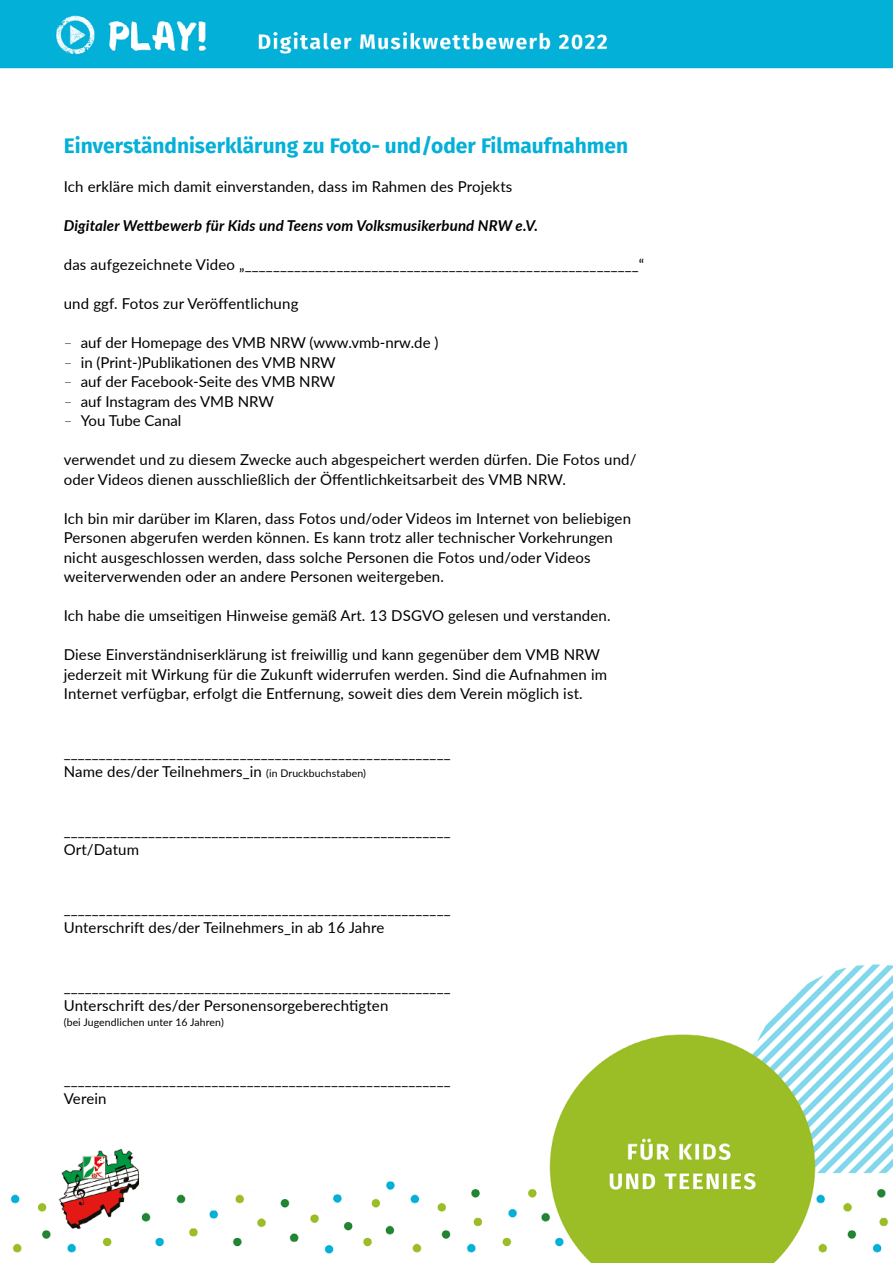
<style>
.page{position:relative;width:893px;height:1263px;background:#fff}
.page>*{position:absolute;margin:0;border:0;box-sizing:border-box;transform-origin:0 0}
.t1{font:700 21px "Fira Sans";color:#03b0d7}
.t2{font:15px/19.5px "Lato";letter-spacing:.01em;color:#000}
.t3{font:italic 700 15px "Lato";letter-spacing:.01em;color:#000}
.t4{font:10.5px "Lato";letter-spacing:.01em;color:#000}
.s1{font-weight:300}
.s2{font-size:10.5px}
</style>
<div class="page">
<img style="left:0;top:0;width:893px;height:1263px">
<h1 class="t1" style="left:64px;top:128px;width:566px">Einverständniserklärung zu Foto- und/oder Filmaufnahmen</h1>
<p class="t2" style="left:64px;top:176px;width:450px">Ich erkläre mich damit einverstanden, dass im Rahmen des Projekts</p>
<p class="t3" style="left:64px;top:215px;width:476px">Digitaler Wettbewerb für Kids und Teens vom Volksmusikerbund NRW e.V.</p>
<p class="t2" style="left:64px;top:254px;width:582px">das aufgezeichnete Video „________________________________________________________“</p>
<p class="t2" style="left:64px;top:293px;width:236px">und ggf. Fotos zur Veröffentlichung</p>
<p class="t2" style="left:64px;top:332px;width:376px"><span class="s1">–</span> auf der Homepage des VMB NRW (www.vmb-nrw.de )</p>
<p class="t2" style="left:64px;top:352px;width:273px"><span class="s1">–</span> in (Print-)Publikationen des VMB NRW</p>
<p class="t2" style="left:64px;top:371px;width:273px"><span class="s1">–</span> auf der Facebook-Seite des VMB NRW</p>
<p class="t2" style="left:64px;top:391px;width:212px"><span class="s1">–</span> auf Instagram des VMB NRW</p>
<p class="t2" style="left:64px;top:410px;width:119px"><span class="s1">–</span> You Tube Canal</p>
<p class="t2" style="left:64px;top:449px;width:574px">verwendet und zu diesem Zwecke auch abgespeichert werden dürfen. Die Fotos und/ oder Videos dienen ausschließlich der Öffentlichkeitsarbeit des VMB NRW.</p>
<p class="t2" style="left:64px;top:508px;width:569px">Ich bin mir darüber im Klaren, dass Fotos und/oder Videos im Internet von beliebigen Personen abgerufen werden können. Es kann trotz aller technischer Vorkehrungen nicht ausgeschlossen werden, dass solche Personen die Fotos und/oder Videos weiterverwenden oder an andere Personen weitergeben.</p>
<p class="t2" style="left:64px;top:605px;width:548px">Ich habe die umseitigen Hinweise gemäß Art. 13 DSGVO gelesen und verstanden.</p>
<p class="t2" style="left:64px;top:644px;width:545px">Diese Einverständniserklärung ist freiwillig und kann gegenüber dem VMB NRW jederzeit mit Wirkung für die Zukunft widerrufen werden. Sind die Aufnahmen im<br>Internet verfügbar, erfolgt die Entfernung, soweit dies dem Verein möglich ist.</p>
<p class="t2" style="left:64px;top:742px;width:388px">_______________________________________________________<br>Name des/der Teilnehmers_in <span class="s2">(in Druckbuchstaben)</span></p>
<p class="t2" style="left:64px;top:820px;width:388px">_______________________________________________________<br>Ort/Datum</p>
<p class="t2" style="left:64px;top:898px;width:388px">_______________________________________________________<br>Unterschrift des/der Teilnehmers_in ab 16 Jahre</p>
<p class="t2" style="left:64px;top:976px;width:388px">_______________________________________________________<br>Unterschrift des/der Personensorgeberechtigten</p>
<p class="t4" style="left:64px;top:1015px;width:162px">(bei Jugendlichen unter 16 Jahren)</p>
<p class="t2" style="left:64px;top:1069px;width:388px">_______________________________________________________<br>Verein</p>
</div>
